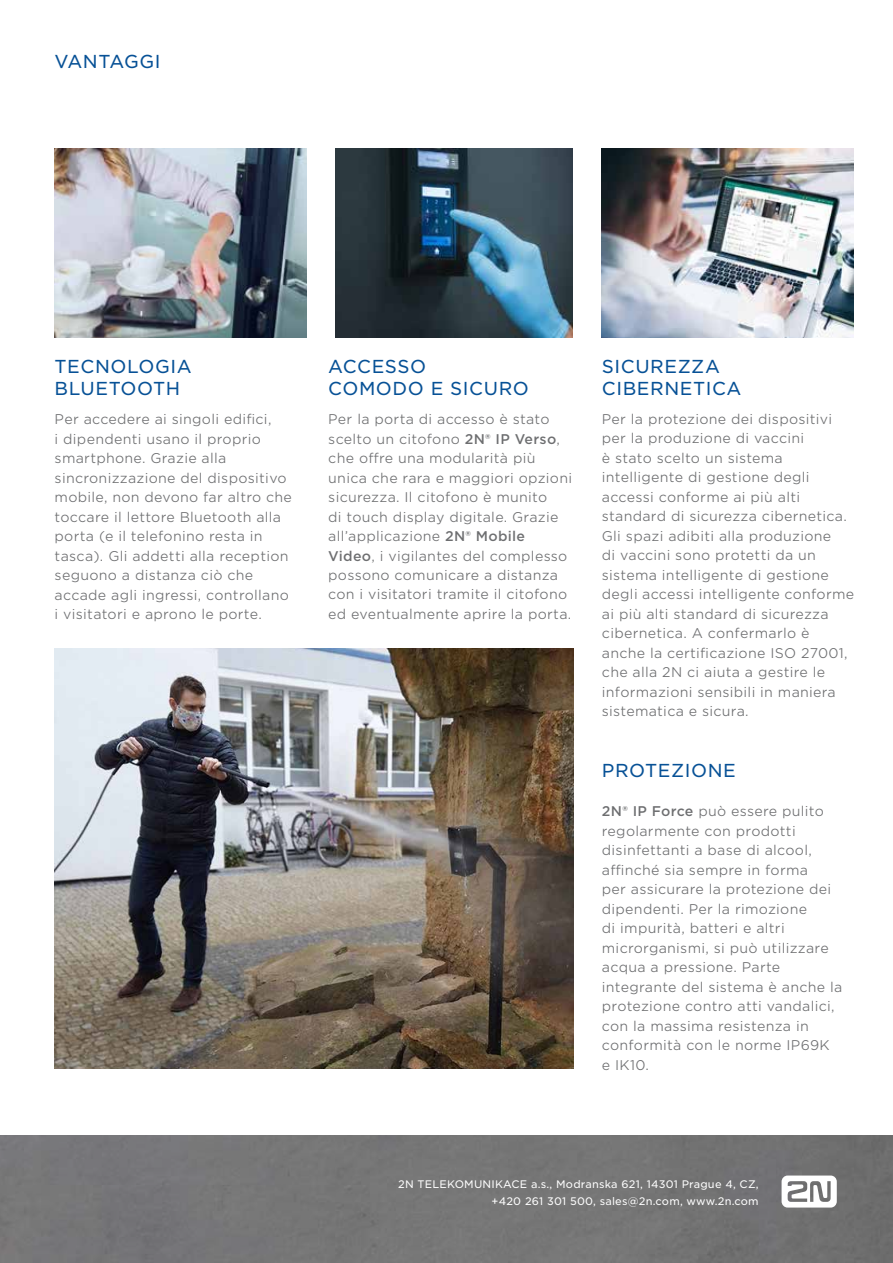
<style>
.page{position:relative;width:893px;height:1263px;background:#fff}
.page>*{position:absolute;margin:0;border:0;box-sizing:border-box;transform-origin:0 0}
.t1{font:18px/21.6px "Gotham S Sm";letter-spacing:.03em;color:#075196}
.t2{font:300 13.5px/19.5px "Gotham S Sm";letter-spacing:.02em;color:#6d6e70}
.t3{font:10.5px/16.5px "Gotham S Sm";letter-spacing:.02em;color:#fff;text-align:right}
.s1{font-weight:500}
</style>
<div class="page">
<div style="left:0;top:1135px;width:893px;height:128px;background:#767676"></div>
<svg style="left:782px;top:1175px;width:55px;height:32px"></svg>
<img style="left:54px;top:149px;width:252px;height:188px">
<img style="left:601px;top:149px;width:253px;height:188px">
<img style="left:54px;top:649px;width:519px;height:420px">
<img style="left:335px;top:149px;width:237px;height:188px">
<h1 class="t1" style="left:55px;top:51px;width:108px">VANTAGGI</h1>
<h1 class="t1" style="left:602px;top:356px;width:141px">SICUREZZA<br>CIBERNETICA</h1>
<h1 class="t1" style="left:55px;top:356px;width:139px">TECNOLOGIA<br>BLUETOOTH</h1>
<h1 class="t1" style="left:328px;top:356px;width:202px">ACCESSO<br>COMODO E SICURO</h1>
<p class="t2" style="left:55px;top:409px;width:239px">Per accedere ai singoli edifici,<br>i dipendenti usano il proprio smartphone. Grazie alla sincronizzazione del dispositivo mobile, non devono far altro che toccare il lettore Bluetooth alla porta (e il telefonino resta in tasca). Gli addetti alla reception seguono a distanza ciò che accade agli ingressi, controllano i visitatori e aprono le porte.</p>
<p class="t2" style="left:328px;top:409px;width:245px">Per la porta di accesso è stato scelto un citofono <span class="s1">2N® IP Verso</span>, che offre una modularità più unica che rara e maggiori opzioni sicurezza. Il citofono è munito<br>di touch display digitale. Grazie all’applicazione <span class="s1">2N® Mobile<br>Video</span>, i vigilantes del complesso possono comunicare a distanza con i visitatori tramite il citofono ed eventualmente aprire la porta.</p>
<p class="t2" style="left:602px;top:409px;width:254px">Per la protezione dei dispositivi per la produzione di vaccini<br>è stato scelto un sistema intelligente di gestione degli accessi conforme ai più alti standard di sicurezza cibernetica.<br>Gli spazi adibiti alla produzione<br>di vaccini sono protetti da un sistema intelligente di gestione degli accessi intelligente conforme ai più alti standard di sicurezza cibernetica. A confermarlo è anche la certificazione ISO 27001, che alla 2N ci aiuta a gestire le informazioni sensibili in maniera sistematica e sicura.</p>
<h1 class="t1" style="left:602px;top:759px;width:135px">PROTEZIONE</h1>
<p class="t2" style="left:602px;top:801px;width:242px"><span class="s1">2N® IP Force</span> può essere pulito regolarmente con prodotti disinfettanti a base di alcool, affinché sia sempre in forma<br>per assicurare la protezione dei dipendenti. Per la rimozione<br>di impurità, batteri e altri microrganismi, si può utilizzare acqua a pressione. Parte integrante del sistema è anche la protezione contro atti vandalici, con la massima resistenza in conformità con le norme IP69K<br>e IK10.</p>
<p class="t3" style="left:398px;top:1176px;width:362px">2N TELEKOMUNIKACE a.s., Modranska 621, 14301 Prague 4, CZ, +420 261 301 500, sales@2n.com, www.2n.com</p>
</div>
